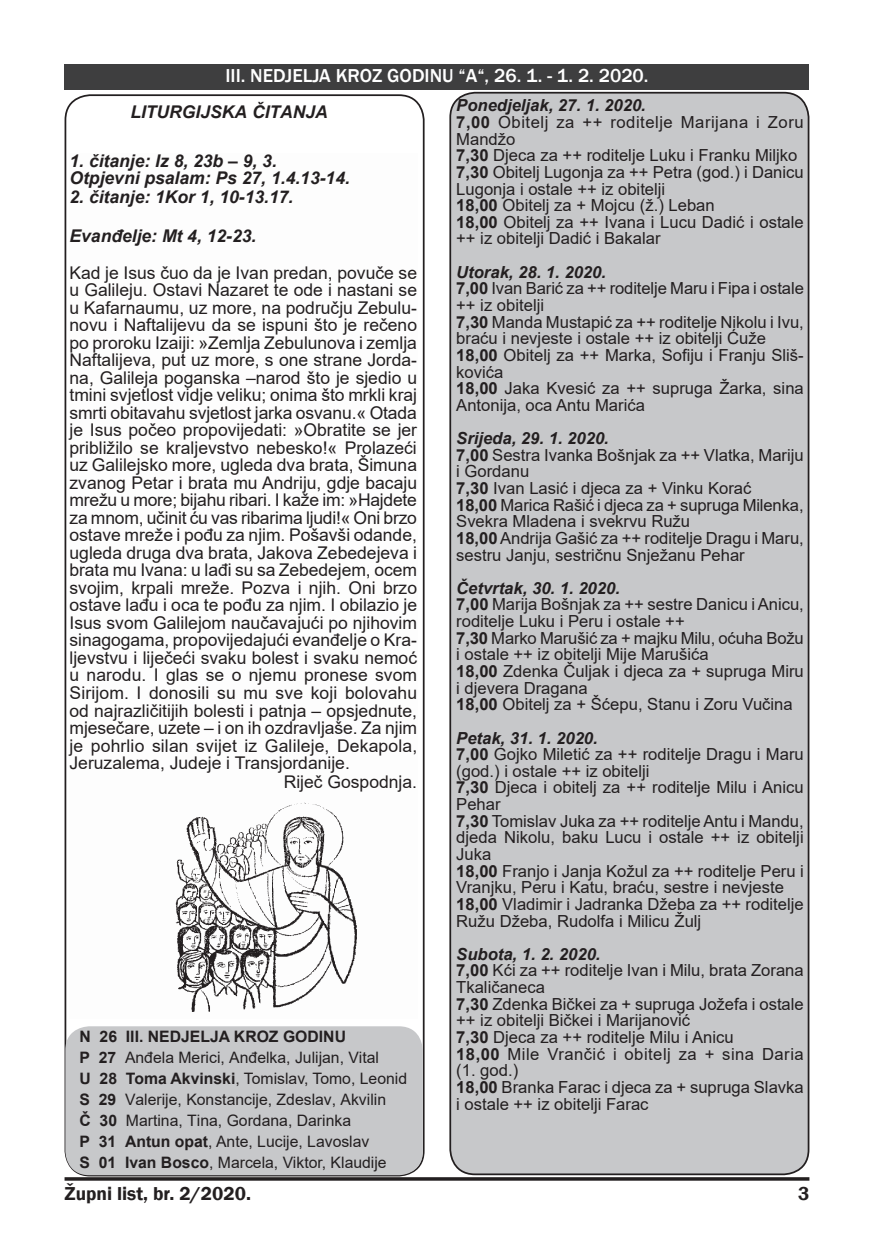
<style>
.page{position:relative;width:874px;height:1241px;background:#fff}
.page>*{position:absolute;margin:0;border:0;box-sizing:border-box;transform-origin:0 0}
.t1{font:500 19.25px "Franklin Gothic";color:#fff}
.t2{font:600 19.25px "Franklin Gothic";color:#231f20}
.t3{font:17.5px/17.5px "Arial";color:#231f20;text-align:justify}
.t4{font:italic 700 17.5px "Arial";color:#231f20}
.t5{font:16.62px/16.6px "Arial";color:#231f20}
.t6{font:italic 700 16.62px "Arial";color:#231f20}
.t7{font:16.62px/16.6px "Arial";letter-spacing:.03em;color:#231f20}
.t8{font:15.75px "Arial";color:#231f20}
.t9{font:700 15.75px "Arial";color:#231f20}
.s1{font-weight:700}
</style>
<div class="page">
<div style="left:65px;top:1026px;width:357px;height:148px;background:#c7c8ca;border-radius:24px"></div>
<div style="left:64px;top:64px;width:745px;height:26px;background:#3e3e3f"></div>
<svg style="left:64px;top:1176px;width:745px;height:4px"></svg>
<div style="left:450px;top:93px;width:358px;height:1081px;background:#c7c8ca;border-radius:25px"></div>
<div style="left:449px;top:92px;width:360px;height:1082px;border:2px solid #231f20;border-radius:25px"></div>
<img style="left:175px;top:802px;width:182px;height:209px">
<p class="t1" style="left:225px;top:63px;width:424px">III. NEDJELJA KROZ GODINU “A“, 26. 1. - 1. 2. 2020.</p>
<p class="t4" style="left:130px;top:100px;width:199px">LITURGIJSKA ČITANJA</p>
<p class="t4" style="left:69px;top:149px;width:209px">1. čitanje: Iz 8, 23b – 9, 3.</p>
<p class="t4" style="left:69px;top:166px;width:282px">Otpjevni psalam: Ps 27, 1.4.13-14.</p>
<p class="t4" style="left:69px;top:185px;width:225px">2. čitanje: 1Kor 1, 10-13.17.</p>
<p class="t4" style="left:69px;top:224px;width:188px">Evanđelje: Mt 4, 12-23.</p>
<p class="t3" style="left:69px;top:264px;width:349px">Kad je Isus čuo da je Ivan predan, povuče se u Galileju. Ostavi Nazaret te ode i nastani se u Kafarnaumu, uz more, na području Zebulu&shy;novu i Naftalijevu da se ispuni što je rečeno po proroku Izaiji: »Zemlja Zebulunova i zemlja Naftalijeva, put uz more, s one strane Jorda&shy;na, Galileja poganska –narod što je sjedio u tmini svjetlost vidje veliku; onima što mrkli kraj smrti obitavahu svjetlost jarka osvanu.« Otada je Isus počeo propovijedati: »Obratite se jer približilo se kraljevstvo nebesko!« Prolazeći uz Galilejsko more, ugleda dva brata, Šimuna zvanog Petar i brata mu Andriju, gdje bacaju mrežu u more; bijahu ribari. I kaže im: »Hajdete za mnom, učinit ću vas ribarima ljudi!« Oni brzo ostave mreže i pođu za njim. Pošavši odande, ugleda druga dva brata, Jakova Zebedejeva i brata mu Ivana: u lađi su sa Zebedejem, ocem svojim, krpali mreže. Pozva i njih. Oni brzo ostave lađu i oca te pođu za njim. I obilazio je Isus svom Galilejom naučavajući po njihovim sinagogama, propovijedajući evanđelje o Kra&shy;ljevstvu i liječeći svaku bolest i svaku nemoć u narodu. I glas se o njemu pronese svom Sirijom. I donosili su mu sve koji bolovahu od najrazličitijih bolesti i patnja – opsjednute, mjesečare, uzete – i on ih ozdravljaše. Za njim je pohrlio silan svijet iz Galileje, Dekapola, Jeruzalema, Judeje i Transjordanije.</p>
<p class="t3" style="left:283px;top:773px;width:135px">Riječ Gospodnja.</p>
<p class="t6" style="left:456px;top:94px;width:191px">Ponedjeljak, 27. 1. 2020.</p>
<p class="t7" style="left:456px;top:114px;width:349px"><span class="s1">7,00</span> Obitelj za ++ roditelje Marijana i Zoru<br>Mandžo</p>
<p class="t5" style="left:456px;top:147px;width:342px"><span class="s1">7,30</span> Djeca za ++ roditelje Luku i Franku Miljko</p>
<p class="t5" style="left:456px;top:164px;width:349px"><span class="s1">7,30</span> Obitelj Lugonja za ++ Petra (god.) i Danicu<br>Lugonja i ostale ++ iz obitelji</p>
<p class="t5" style="left:456px;top:197px;width:260px"><span class="s1">18,00</span> Obitelj za + Mojcu (ž.) Leban</p>
<p class="t5" style="left:456px;top:213px;width:349px"><span class="s1">18,00</span> Obitelj za ++ Ivana i Lucu Dadić i ostale ++ iz obitelji Dadić i Bakalar</p>
<p class="t6" style="left:456px;top:261px;width:151px">Utorak, 28. 1. 2020.</p>
<p class="t5" style="left:456px;top:280px;width:349px"><span class="s1">7,00</span> Ivan Barić za ++ roditelje Maru i Fipa i ostale ++ iz obitelji</p>
<p class="t5" style="left:456px;top:313px;width:349px"><span class="s1">7,30</span> Manda Mustapić za ++ roditelje Nikolu i Ivu, braću i nevjeste i ostale ++ iz obitelji Ćuže</p>
<p class="t5" style="left:456px;top:346px;width:349px"><span class="s1">18,00</span> Obitelj za ++ Marka, Sofiju i Franju Sliš&shy;kovića</p>
<p class="t5" style="left:456px;top:380px;width:349px"><span class="s1">18,00</span> Jaka Kvesić za ++ supruga Žarka, sina<br>Antonija, oca Antu Marića</p>
<p class="t6" style="left:456px;top:427px;width:154px">Srijeda, 29. 1. 2020.</p>
<p class="t5" style="left:456px;top:446px;width:349px"><span class="s1">7,00</span> Sestra Ivanka Bošnjak za ++ Vlatka, Mariju i Gordanu</p>
<p class="t5" style="left:456px;top:479px;width:296px"><span class="s1">7,30</span> Ivan Lasić i djeca za + Vinku Korać</p>
<p class="t5" style="left:456px;top:496px;width:349px"><span class="s1">18,00</span> Marica Rašić i djeca za + supruga Milenka,<br>Svekra Mladena i svekrvu Ružu</p>
<p class="t5" style="left:456px;top:529px;width:349px"><span class="s1">18,00</span> Andrija Gašić za ++ roditelje Dragu i Maru, sestru Janju, sestričnu Snježanu Pehar</p>
<p class="t6" style="left:456px;top:577px;width:165px">Četvrtak, 30. 1. 2020.</p>
<p class="t5" style="left:456px;top:596px;width:349px"><span class="s1">7,00</span> Marija Bošnjak za ++ sestre Danicu i Anicu, roditelje Luku i Peru i ostale ++</p>
<p class="t5" style="left:456px;top:629px;width:349px"><span class="s1">7,30</span> Marko Marušić za + majku Milu, oćuha Božu i ostale ++ iz obitelji Mije Marušića</p>
<p class="t5" style="left:456px;top:662px;width:349px"><span class="s1">18,00</span> Zdenka Čuljak i djeca za + supruga Miru i djevera Dragana</p>
<p class="t5" style="left:456px;top:696px;width:338px"><span class="s1">18,00</span> Obitelj za + Šćepu, Stanu i Zoru Vučina</p>
<p class="t6" style="left:456px;top:726px;width:143px">Petak, 31. 1. 2020.</p>
<p class="t5" style="left:456px;top:745px;width:349px"><span class="s1">7,00</span> Gojko Miletić za ++ roditelje Dragu i Maru (god.) i ostale ++ iz obitelji</p>
<p class="t5" style="left:456px;top:779px;width:349px"><span class="s1">7,30</span> Djeca i obitelj za ++ roditelje Milu i Anicu<br>Pehar</p>
<p class="t5" style="left:456px;top:812px;width:349px;text-align:justify"><span class="s1">7,30</span> Tomislav Juka za ++ roditelje Antu i Mandu, djeda Nikolu, baku Lucu i ostale ++ iz obitelji Juka</p>
<p class="t5" style="left:456px;top:862px;width:349px"><span class="s1">18,00</span> Franjo i Janja Kožul za ++ roditelje Peru i<br>Vranjku, Peru i Katu, braću, sestre i nevjeste</p>
<p class="t5" style="left:456px;top:895px;width:349px"><span class="s1">18,00</span> Vladimir i Jadranka Džeba za ++ roditelje<br>Ružu Džeba, Rudolfa i Milicu Žulj</p>
<p class="t6" style="left:456px;top:942px;width:146px">Subota, 1. 2. 2020.</p>
<p class="t5" style="left:456px;top:962px;width:349px"><span class="s1">7,00</span> Kći za ++ roditelje Ivan i Milu, brata Zorana<br>Tkaličaneca</p>
<p class="t5" style="left:456px;top:995px;width:349px"><span class="s1">7,30</span> Zdenka Bičkei za + supruga Jožefa i ostale ++ iz obitelji Bičkei i Marijanović</p>
<p class="t5" style="left:456px;top:1028px;width:279px"><span class="s1">7,30</span> Djeca za ++ roditelje Milu i Anicu</p>
<p class="t7" style="left:456px;top:1045px;width:349px"><span class="s1">18,00</span> Mile Vrančić i obitelj za + sina Daria (1. god.)</p>
<p class="t5" style="left:456px;top:1078px;width:349px"><span class="s1">18,00</span> Branka Farac i djeca za + supruga Slavka i ostale ++ iz obitelji Farac</p>
<p class="t9" style="left:79px;top:1025px;width:268px">N 26 III. NEDJELJA KROZ GODINU</p>
<p class="t8" style="left:79px;top:1046px;width:301px"><span class="s1">P 27</span> Anđela Merici, Anđelka, Julijan, Vital</p>
<p class="t8" style="left:79px;top:1067px;width:329px"><span class="s1">U 28 Toma Akvinski</span>, Tomislav, Tomo, Leonid</p>
<p class="t8" style="left:79px;top:1088px;width:308px"><span class="s1">S 29</span> Valerije, Konstancije, Zdeslav, Akvilin</p>
<p class="t8" style="left:79px;top:1109px;width:273px"><span class="s1">Č 30</span> Martina, Tina, Gordana, Darinka</p>
<p class="t8" style="left:79px;top:1130px;width:291px"><span class="s1">P 31 Antun opat</span>, Ante, Lucije, Lavoslav</p>
<p class="t8" style="left:79px;top:1151px;width:308px"><span class="s1">S 01 Ivan Bosco</span>, Marcela, Viktor, Klaudije</p>
<p class="t2" style="left:64px;top:1181px;width:188px">Župni list, br. 2/2020.</p>
<p class="t2" style="left:797px;top:1181px;width:13px">3</p>
</div>
